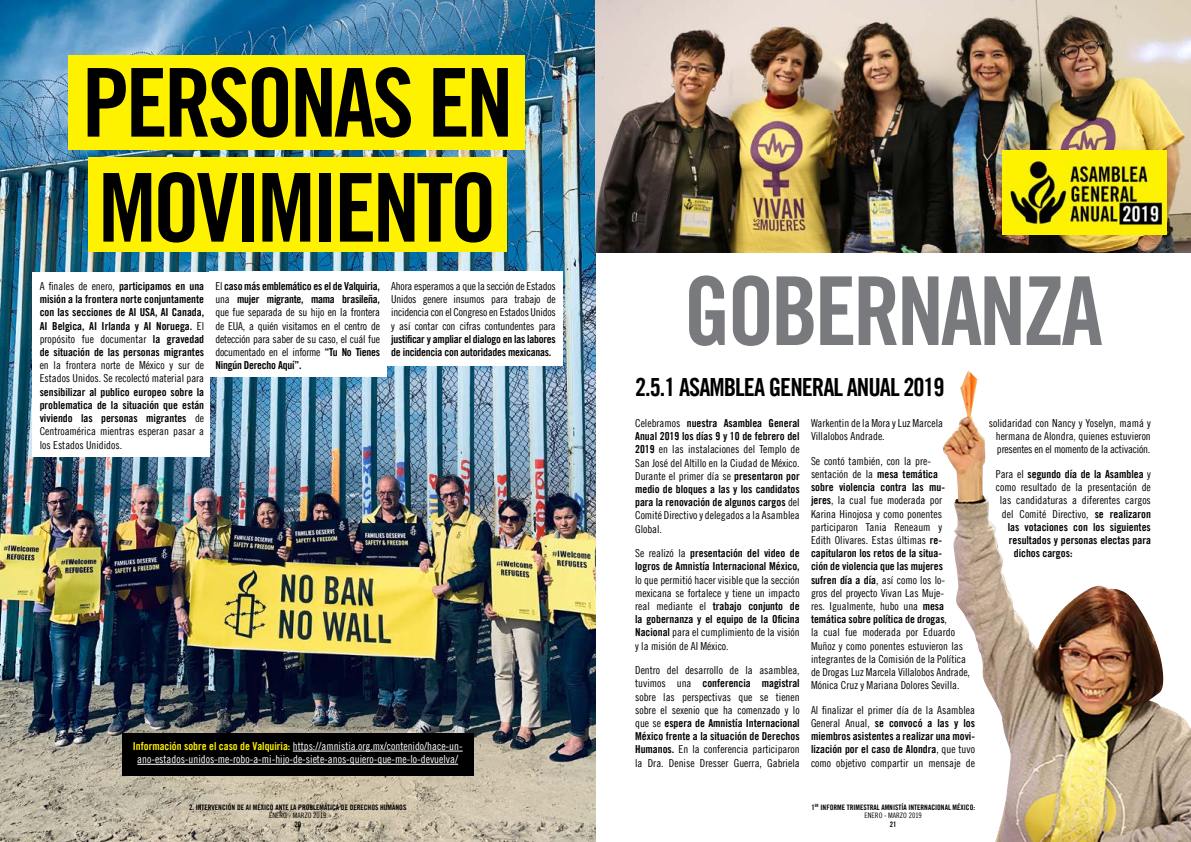
<style>
.page{position:relative;width:1191px;height:842px;background:#fff}
.page>*{position:absolute;margin:0;border:0;box-sizing:border-box;transform-origin:0 0}
.t1{font:95px/105px "Amnesty Trade Gothic Bd Cn 20";letter-spacing:-.04em;color:#000}
.t2{font:95px "Amnesty Trade Gothic Bd Cn 20";letter-spacing:-.04em;color:#797a7d}
.t3{font:25px "Amnesty Trade Gothic Bd Cn 20";letter-spacing:-.04em;color:#000}
.t4{font:11px/13.2px "Amnesty Trade Gothic Cn 18";color:#000}
.t5{font:11px/13.2px "Amnesty Trade Gothic Bd Cn 20";color:#000}
.t6{font:11px/13.2px "Amnesty Trade Gothic Bd Cn 20";letter-spacing:-.02em;color:#000}
.t7{font:11px/13.2px "Amnesty Trade Gothic Cn 18";color:#fff;text-align:center}
.t8{font:7.5px "Amnesty Trade Gothic Bd Cn 20";color:#000}
.t9{font:7.5px "Amnesty Trade Gothic Cn 18";color:#000}
.s1{font-family:"Amnesty Trade Gothic Cn 18"}
.s2{font-family:"Amnesty Trade Gothic Bd Cn 20"}
.s3{font-family:"Amnesty Trade Gothic Bd Cn 20";color:#fff200}
</style>
<div class="page">
<img style="left:0;top:0;width:595px;height:842px">
<div style="left:68px;top:55px;width:456px;height:95px;background:#fff200"></div>
<div style="left:88px;top:157px;width:418px;height:95px;background:#fff200"></div>
<div style="left:33px;top:272px;width:177px;height:184px;background:#fff"></div>
<div style="left:209px;top:272px;width:177px;height:105px;background:#fff"></div>
<div style="left:385px;top:272px;width:177px;height:94px;background:#fff"></div>
<div style="left:122px;top:733px;width:352px;height:42px;background:#000"></div>
<hr style="left:293px;top:751px;width:170px;height:1px;background:#fff">
<hr style="left:137px;top:764px;width:321px;height:1px;background:#fff">
<img style="left:595px;top:0;width:596px;height:252px">
<img style="left:942px;top:370px;width:249px;height:472px">
<img style="left:1002px;top:150px;width:165px;height:84px">
<h1 class="t1" style="left:82px;top:50px;width:433px">PERSONAS EN<br>MOVIMIENTO</h1>
<p class="t5" style="left:40px;top:279px;width:166px;text-align:justify"><span class="s1">A finales de enero,</span> participamos en una misión a la frontera norte conjuntamente con las secciones de AI USA, AI Canada, AI Belgica, AI Irlanda y AI Noruega. <span class="s1">El</span></p>
<p class="t4" style="left:40px;top:332px;width:166px">propósito fue documentar <span class="s2">la gravedad</span></p>
<p class="t5" style="left:40px;top:345px;width:166px">de situación de las personas migrantes</p>
<p class="t4" style="left:40px;top:359px;width:166px">en la frontera norte de México y sur de<br>Estados Unidos. Se recolectó material para</p>
<p class="t5" style="left:40px;top:385px;width:166px;text-align:justify">sensibilizar al publico europeo sobre la problematica de la situación que están viviendo las personas migrantes <span class="s1">de</span></p>
<p class="t4" style="left:40px;top:425px;width:166px">Centroamérica mientras esperan pasar a los Estados Unididos.</p>
<p class="t6" style="left:215px;top:279px;width:166px"><span class="s1">El</span> caso más emblemático es el de Valquiria, <span class="s1">una</span> mujer migrante, mama brasileña,</p>
<p class="t4" style="left:215px;top:306px;width:166px;text-align:justify">que fue separada de su hijo en la frontera de EUA, a quién visitamos en el centro de detección para saber de su caso, el cuál fue documentado en el informe <span class="s2">“Tu No Tienes</span></p>
<p class="t6" style="left:215px;top:359px;width:87px">Ningún Derecho Aquí”.</p>
<p class="t4" style="left:391px;top:279px;width:166px;text-align:justify">Ahora esperamos a que la sección de Estados Unidos genere insumos para trabajo de incidencia con el Congreso en Estados Unidos y así contar con cifras contundentes para</p>
<p class="t6" style="left:391px;top:332px;width:166px">justificar y ampliar el dialogo en las labores de incidencia con autoridades mexicanas.</p>
<p class="t7" style="left:133px;top:739px;width:331px"><span class="s3">Información sobre el caso de Valquiria:</span> https://amnistia.org.mx/contenido/hace-un&shy;ano-estados-unidos-me-robo-a-mi-hijo-de-siete-anos-quiero-que-me-lo-devuelva/</p>
<p class="t8" style="left:189px;top:802px;width:219px">2. INTERVENCIÓN DE AI MÉXICO ANTE LA PROBLEMÁTICA DE DERECHOS HUMANOS</p>
<p class="t9" style="left:269px;top:811px;width:59px">ENERO - MARZO 2019</p>
<h1 class="t2" style="left:683px;top:253px;width:421px">GOBERNANZA</h1>
<h2 class="t3" style="left:635px;top:372px;width:311px">2.5.1 ASAMBLEA GENERAL ANUAL 2019</h2>
<p class="t4" style="left:811px;top:416px;width:133px">Warkentin de la Mora y Luz Marcela<br>Villalobos Andrade.</p>
<p class="t4" style="left:811px;top:454px;width:128px">Se contó también, con la pre&shy;sentación de la <span class="s2">mesa temática</span></p>
<p class="t5" style="left:811px;top:481px;width:136px">sobre violencia contra las mu-</p>
<p class="t4" style="left:811px;top:494px;width:133px;text-align:justify"><span class="s2">jeres</span>, la cual fue moderada por Karina Hinojosa y como ponentes participaron Tania Reneaum y Edith Olivares. Estas últimas <span class="s2">re-</span></p>
<p class="t5" style="left:811px;top:547px;width:134px">capitularon los retos de la situa&shy;ción de violencia que las mujeres</p>
<p class="t4" style="left:811px;top:573px;width:136px;text-align:justify"><span class="s2">sufren día a día</span>, así como los lo&shy;gros del proyecto Vivan Las Muje&shy;res. Igualmente, hubo una <span class="s2">mesa</span></p>
<p class="t5" style="left:811px;top:613px;width:137px">temática sobre política de drogas<span class="s1">,</span></p>
<p class="t4" style="left:811px;top:626px;width:160px">la cual fue moderada por Eduardo Muñoz y como ponentes estuvieron las integrantes de la Comisión de la Política de Drogas Luz Marcela Villalobos Andrade, Mónica Cruz y Mariana Dolores Sevilla.</p>
<p class="t4" style="left:811px;top:703px;width:166px">Al finalizar el primer día de la Asamblea</p>
<p class="t5" style="left:811px;top:716px;width:165px;text-align:justify"><span class="s1">General Anual,</span> se convocó a las y los miembros asistentes a realizar una movi&shy;lización por el caso de Alondra<span class="s1">, que tuvo</span></p>
<p class="t4" style="left:811px;top:756px;width:166px">como objetivo compartir un mensaje de</p>
<p class="t5" style="left:635px;top:416px;width:166px"><span class="s1">Celebramos</span> nuestra Asamblea General<br>Anual 2019 los días 9 y 10 de febrero del</p>
<p class="t4" style="left:635px;top:443px;width:166px;text-align:justify"><span class="s2">2019</span> en las instalaciones del Templo de San José del Altillo en la Ciudad de México.<br>Durante el primer día se <span class="s2">presentaron por</span></p>
<p class="t5" style="left:635px;top:482px;width:166px">medio de bloques a las y los candidatos para la renovación de algunos cargos <span class="s1">del</span></p>
<p class="t4" style="left:635px;top:509px;width:166px">Comité Directivo y delegados a la Asamblea<br>Global.</p>
<p class="t5" style="left:635px;top:547px;width:166px"><span class="s1">Se realizó la</span> presentación del video de logros de Amnistía Internacional México,</p>
<p class="t4" style="left:635px;top:573px;width:166px">lo que permitió hacer visible que la sección mexicana se fortalece y tiene un impacto</p>
<p class="t5" style="left:635px;top:599px;width:166px"><span class="s1">real mediante el</span> trabajo conjunto de la gobernanza y el equipo de la Oficina</p>
<p class="t4" style="left:635px;top:626px;width:166px"><span class="s2">Nacional</span> para el cumplimiento de la visión y la misión de AI México.</p>
<p class="t4" style="left:635px;top:663px;width:166px">Dentro del desarrollo de la asamblea,</p>
<p class="t5" style="left:635px;top:677px;width:166px"><span class="s1">tuvimos una</span> conferencia magistral</p>
<p class="t4" style="left:635px;top:690px;width:166px">sobre las perspectivas que se tienen sobre el sexenio que ha comenzado y lo</p>
<p class="t5" style="left:635px;top:716px;width:166px"><span class="s1">que se</span> espera de Amnistía Internacional<br>México frente a la situación de Derechos</p>
<p class="t4" style="left:635px;top:743px;width:166px"><span class="s2">Humanos.</span> En la conferencia participaron la Dra. Denise Dresser Guerra, Gabriela</p>
<p class="t8" style="left:811px;top:802px;width:165px">1<sup>ER</sup> INFORME TRIMESTRAL AMNISTÍA INTERNACIONAL MÉXICO:</p>
<p class="t9" style="left:864px;top:811px;width:59px">ENERO - MARZO 2019</p>
<p class="t4" style="left:995px;top:416px;width:157px;text-align:justify;text-indent:-7px">solidaridad con Nancy y Yoselyn, mamá y hermana de Alondra, quienes estuvieron presentes en el momento de la activación.</p>
<p class="t5" style="left:995px;top:467px;width:157px"><span class="s1">Para el</span> segundo día de la Asamblea <span class="s1">y</span></p>
<p class="t4" style="left:995px;top:481px;width:157px;text-align:center">como resultado de la presentación de las candidaturas a diferentes cargos del Comité Directivo, <span class="s2">se realizaron</span></p>
<p class="t5" style="left:1007px;top:520px;width:144px">las votaciones con los siguientes</p>
<p class="t5" style="left:1008px;top:533px;width:143px">resultados y personas electas para</p>
<p class="t5" style="left:1013px;top:547px;width:60px">dichos cargos:</p>
<p class="t8" style="left:294px;top:820px;width:8px">20</p>
<p class="t8" style="left:890px;top:820px;width:8px">21</p>
</div>
